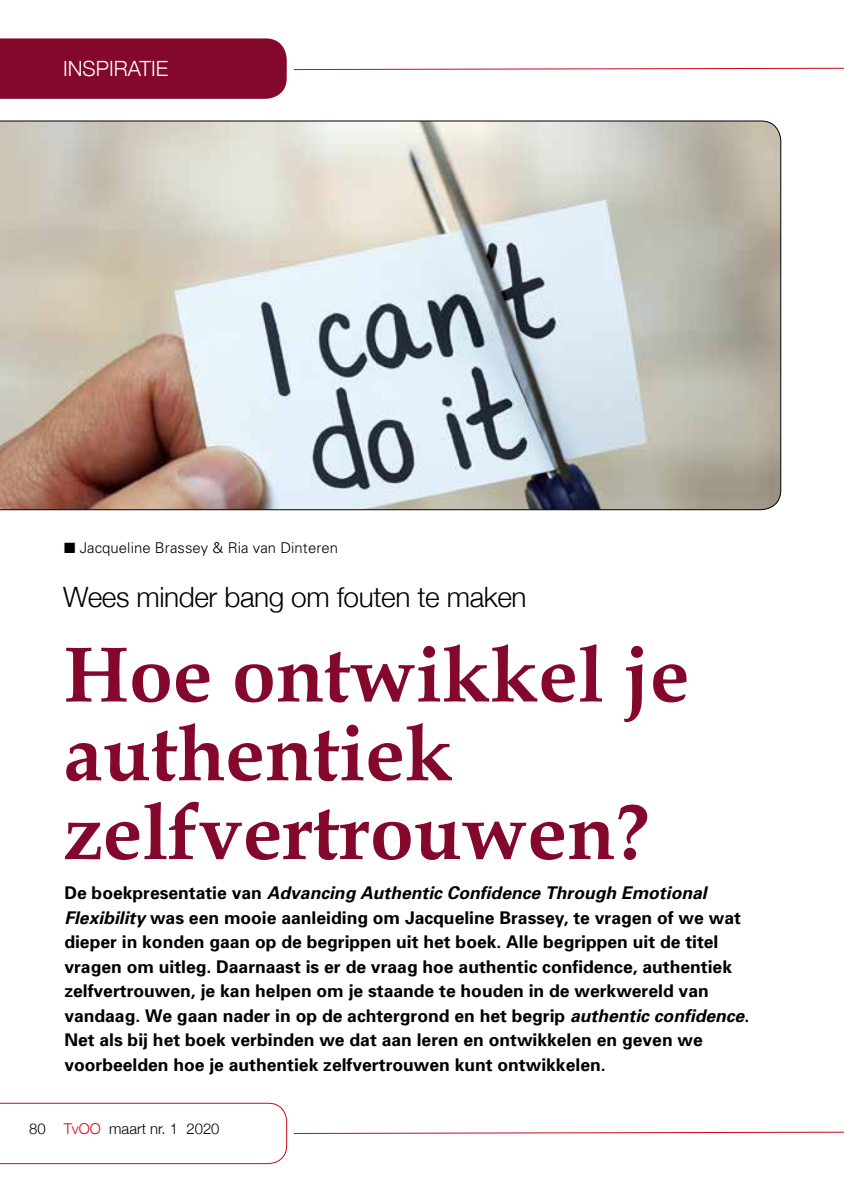
<style>
.page{position:relative;width:844px;height:1191px;background:#fff}
.page>*{position:absolute;margin:0;border:0;box-sizing:border-box;transform-origin:0 0}
.t1{font:700 78.75px/78.8px "Book Antiqua";color:#84082b}
.t2{font:300 28px "Helvetica Neue";letter-spacing:-.015em;color:#000}
.t3{font:300 21px "Helvetica Neue";color:#fff}
.t4{font:700 17.5px/24.5px "Univers";color:#000}
.t5{font:300 14.88px "Univers";letter-spacing:.005em;color:#000}
.t6{font:300 14.88px "Helvetica Neue";color:#000}
.s1{font-style:italic}
.s2{color:#cd071e}
</style>
<div class="page">
<div style="left:0;top:38px;width:287px;height:61px;background:#84082b"></div>
<svg style="left:293px;top:67px;width:550px;height:3px"></svg>
<svg style="left:293px;top:1131px;width:550px;height:3px"></svg>
<svg style="left:0;top:1102px;width:287px;height:62px"></svg>
<svg style="left:0;top:121px;width:780px;height:389px;background:#c1bfba"></svg>
<p class="t3" style="left:63px;top:51px;width:107px">INSPIRATIE</p>
<p class="t5" style="left:64px;top:538px;width:275px">■ Jacqueline Brassey &amp; Ria van Dinteren</p>
<h2 class="t2" style="left:63px;top:574px;width:464px">Wees minder bang om fouten te maken</h2>
<h1 class="t1" style="left:63px;top:636px;width:627px">Hoe ontwikkel je authentiek zelfvertrouwen?</h1>
<p class="t4" style="left:64px;top:880px;width:686px">De boekpresentatie van <span class="s1">Advancing Authentic Confidence Through Emotional Flexibility</span> was een mooie aanleiding om Jacqueline Brassey, te vragen of we wat dieper in konden gaan op de begrippen uit het boek. Alle begrippen uit de titel vragen om uitleg. Daarnaast is er de vraag hoe authentic confidence, authentiek zelfvertrouwen, je kan helpen om je staande te houden in de werkwereld van vandaag. We gaan nader in op de achtergrond en het begrip <span class="s1">authentic confidence</span>.<br>Net als bij het boek verbinden we dat aan leren en ontwikkelen en geven we voorbeelden hoe je authentiek zelfvertrouwen kunt ontwikkelen.</p>
<p class="t6" style="left:29px;top:1117px;width:192px">80 <span class="s2">TvOO</span> maart nr. 1 2020</p>
</div>
